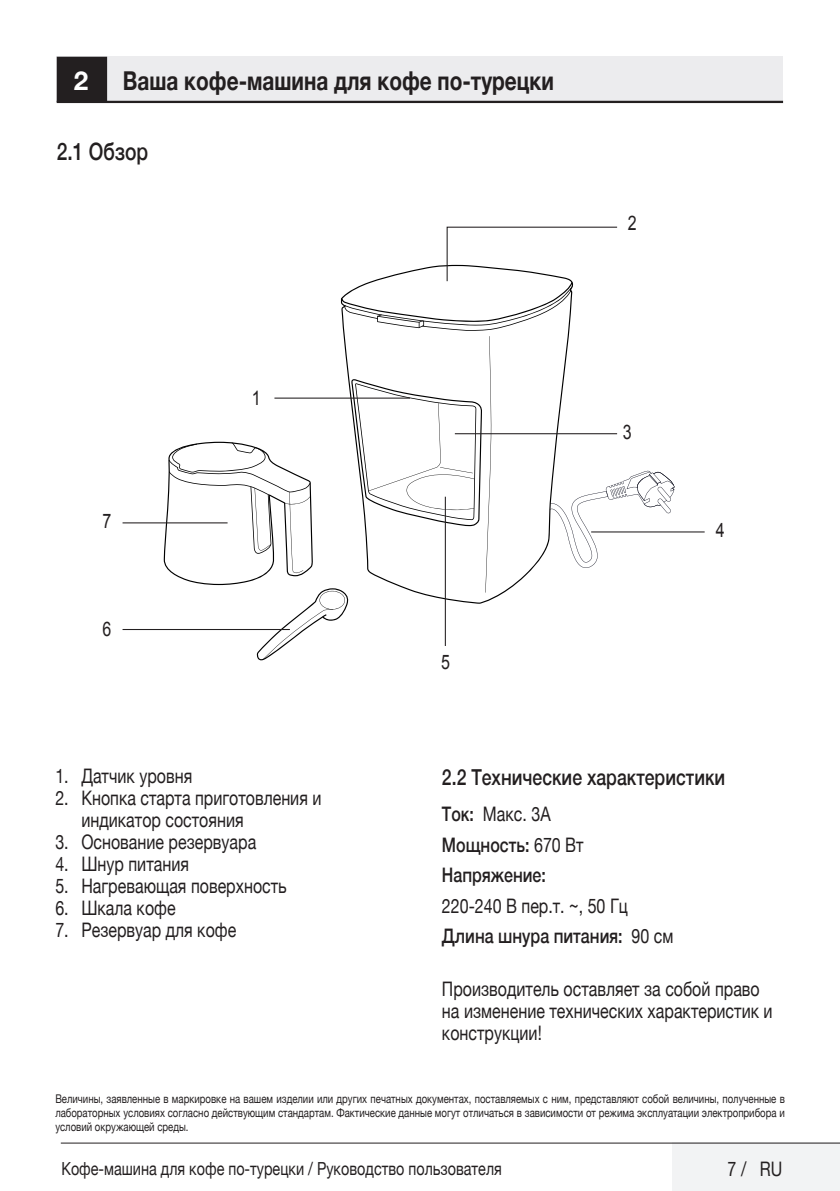
<style>
.page{position:relative;width:840px;height:1191px;background:#fff}
.page>*{position:absolute;margin:0;border:0;box-sizing:border-box;transform-origin:0 0}
.Unite_Baslik_Icerik{font:700 26px "Helvetica Neue";color:#231f20;scale:.8 1}
.Unite_Baslik_Icerik-2{font:700 26px "Helvetica Neue";color:#fff}
.Alt_Baslik_Icerik{font:500 24px "Helvetica Neue";color:#231f20;scale:.8 1}
.Alt_Baslik_Alti_Icer{font:500 22px "Helvetica Neue";color:#231f20;scale:.8 1}
.Duz_Metin{font:20px/22px "Helvetica Neue";color:#231f20;scale:.8 1}
.Duz_Metin-2{font:500 20px "Helvetica Neue";color:#231f20;scale:.8 1}
.Duz_Metin-3{font:20px "Arial";color:#231f20;scale:.8 1}
.t1{font:18px "Helvetica Neue";color:#231f20;scale:.8 1}
.Tüketici_Hizmetleri{font:12px/14px "Helvetica Neue";color:#231f20;text-align:justify;scale:.8 1}
.s1{font-weight:500}
.s2{font-weight:400}
</style>
<div class="page">
<div style="left:672px;top:1142px;width:167px;height:49px;background:#f2f3f4"></div>
<hr style="left:61px;top:1142px;width:778px;height:1px;background:#231f20">
<div style="left:57px;top:57px;width:725px;height:45px;background:#ececee"></div>
<hr style="left:57px;top:101px;width:725px;height:2px;background:#231f20">
<div style="left:58px;top:58px;width:48px;height:43px;background:#231f20"></div>
<div style="left:57px;top:57px;width:50px;height:45px;border:2px solid #231f20"></div>
<hr style="left:590px;top:531px;width:114px;height:1px;background:#231f20">
<hr style="left:122px;top:629px;width:168px;height:1px;background:#231f20">
<hr style="left:122px;top:522px;width:105px;height:1px;background:#231f20">
<svg style="left:163px;top:226px;width:511px;height:434px"></svg>
<p class="Unite_Baslik_Icerik-2" style="left:74px;top:61px;width:16px">2</p>
<p class="Unite_Baslik_Icerik" style="left:123px;top:61px;width:540px">Ваша кофе-машина для кофе по-турецки</p>
<p class="Alt_Baslik_Icerik" style="left:57px;top:132px;width:116px">2.1 Обзор</p>
<p class="Duz_Metin-3" style="left:102px;top:508px;width:13px">7</p>
<p class="Duz_Metin-3" style="left:102px;top:615px;width:13px">6</p>
<p class="Duz_Metin-3" style="left:251px;top:384px;width:13px">1</p>
<p class="Duz_Metin" style="left:55px;top:766px;width:172px">1. Датчик уровня</p>
<p class="Duz_Metin" style="left:81px;top:788px;width:301px;text-indent:-26px">2. Кнопка старта приготовления и индикатор состояния</p>
<p class="Duz_Metin" style="left:55px;top:832px;width:252px">3. Основание резервуара</p>
<p class="Duz_Metin" style="left:55px;top:854px;width:168px">4. Шнур питания</p>
<p class="Duz_Metin" style="left:55px;top:876px;width:291px">5. Нагревающая поверхность</p>
<p class="Duz_Metin" style="left:55px;top:898px;width:152px">6. Шкала кофе</p>
<p class="Duz_Metin" style="left:55px;top:920px;width:227px">7. Резервуар для кофе</p>
<p class="Duz_Metin-3" style="left:627px;top:209px;width:13px">2</p>
<p class="Duz_Metin-3" style="left:441px;top:649px;width:13px">5</p>
<p class="Duz_Metin-3" style="left:622px;top:418px;width:13px">3</p>
<p class="Duz_Metin-3" style="left:715px;top:517px;width:13px">4</p>
<p class="Alt_Baslik_Alti_Icer" style="left:441px;top:759px;width:355px">2.2 Технические характеристики</p>
<p class="Duz_Metin" style="left:441px;top:804px;width:137px"><span class="s1">Ток:</span> Макс. 3A</p>
<p class="Duz_Metin-2" style="left:441px;top:828px;width:178px">Мощность: <span class="s2">670 Вт</span></p>
<p class="Duz_Metin-2" style="left:441px;top:859px;width:131px">Напряжение:</p>
<p class="Duz_Metin" style="left:441px;top:895px;width:234px">220-240 В пер.т. ~, 50 Гц</p>
<p class="Duz_Metin-2" style="left:441px;top:920px;width:290px">Длина шнура питания: <span class="s2">90 см</span></p>
<p class="Duz_Metin" style="left:441px;top:978px;width:414px">Производитель оставляет за собой право на изменение технических характеристик и конструкции!</p>
<p class="Tüketici_Hizmetleri" style="left:55px;top:1092px;width:912px">Величины, заявленные в маркировке на вашем изделии или других печатных документах, поставляемых с ним, представляют собой величины, полученные в лабораторных условиях согласно действующим стандартам. Фактические данные могут отличаться в зависимости от режима эксплуатации электроприбора и условий окружающей среды.</p>
<h3 class="t1" style="left:61px;top:1155px;width:551px">Кофе-машина для кофе по-турецки / Руководство пользователя</h3>
<h3 class="Duz_Metin" style="left:727px;top:1159px;width:70px">7 / RU</h3>
</div>
